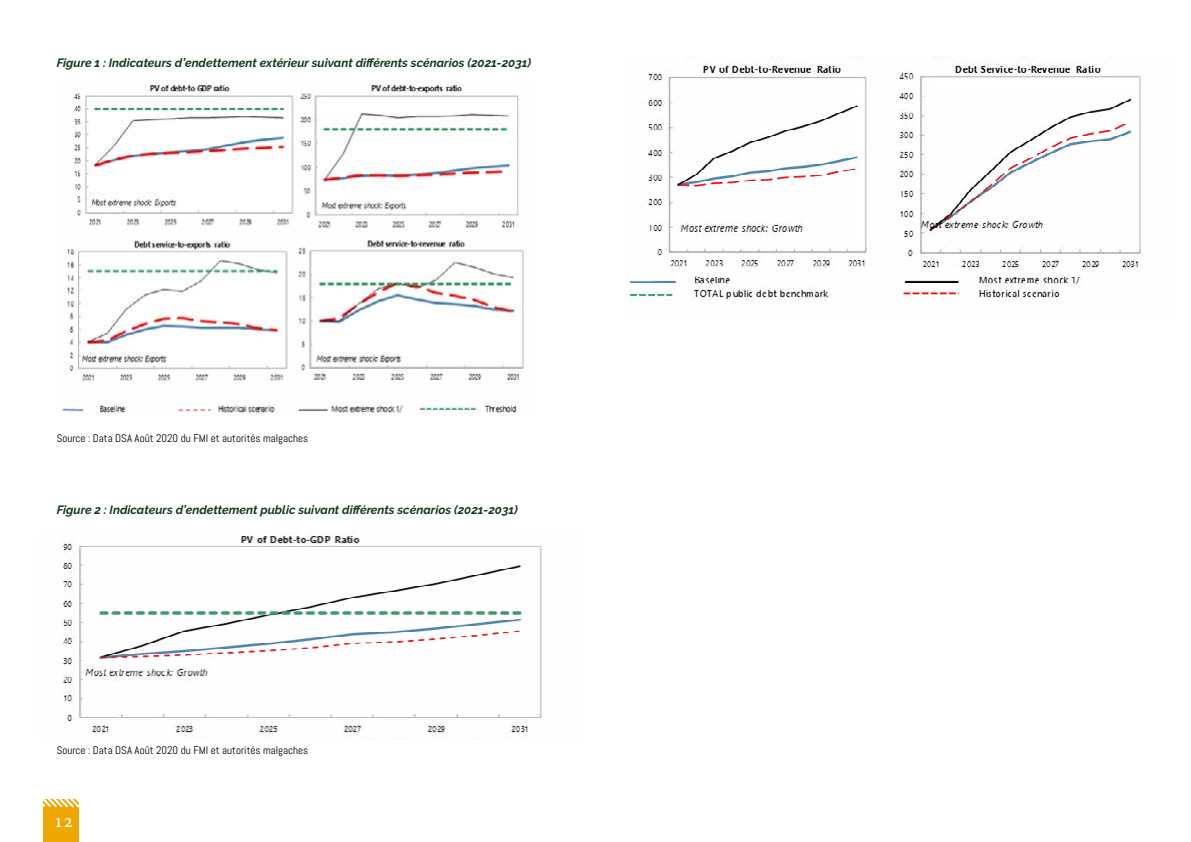
<style>
.page{position:relative;width:1191px;height:842px;background:#fff}
.page>*{position:absolute;margin:0;border:0;box-sizing:border-box;transform-origin:0 0}
.t1{font:20px "Minion Pro";color:#fff}
.t2{font:italic 700 12px "Raleway";color:#173a1f}
.t3{font:11px "Abel";color:#000}
</style>
<div class="page">
<div style="left:43px;top:799px;width:36px;height:43px;background:#eea805"></div>
<svg style="left:43px;top:799px;width:36px;height:9px"></svg>
<img style="left:62px;top:81px;width:462px;height:334px">
<img style="left:60px;top:531px;width:482px;height:209px">
<img style="left:627px;top:57px;width:515px;height:244px">
<p class="t2" style="left:57px;top:56px;width:476px">Figure 1 : Indicateurs d’endettement extérieur suivant différents scénarios (2021-2031)</p>
<p class="t3" style="left:57px;top:431px;width:253px">Source : Data DSA Août 2020 du FMI et autorités malgaches</p>
<p class="t2" style="left:57px;top:502px;width:462px">Figure 2 : Indicateurs d’endettement public suivant différents scénarios (2021-2031)</p>
<p class="t3" style="left:57px;top:743px;width:253px">Source : Data DSA Août 2020 du FMI et autorités malgaches</p>
<h1 class="t1" style="left:54px;top:807px;width:21px">12</h1>
</div>
